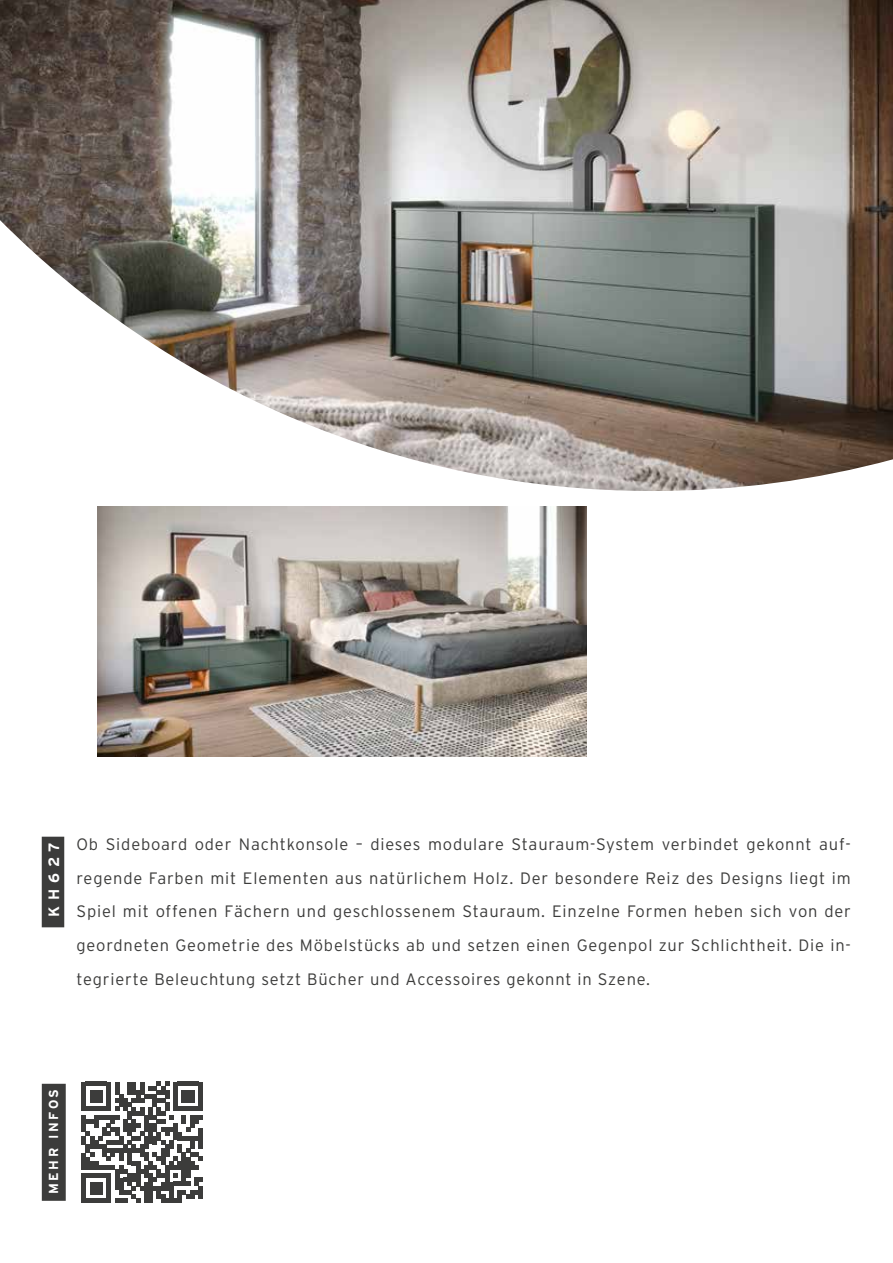
<style>
.page{position:relative;width:893px;height:1263px;background:#fff}
.page>*{position:absolute;margin:0;border:0;box-sizing:border-box;transform-origin:0 0}
.t1{font:300 16.5px/33.8px "Interstate";letter-spacing:.05em;color:#3c3c3b;text-align:justify}
.t2{font:700 15px "Interstate";letter-spacing:.385em;color:#fff}
.t3{font:700 13.05px "Interstate";letter-spacing:.2em;color:#fff}
</style>
<div class="page">
<img style="left:0;top:0;width:893px;height:491px">
<img style="left:97px;top:506px;width:490px;height:251px">
<svg style="left:82px;top:1082px;width:121px;height:121px"></svg>
<div style="left:198px;top:1186px;width:5px;height:12px;background:#3c3c3b"></div>
<div style="left:42px;top:1084px;width:24px;height:117px;background:#3c3c3b"></div>
<div style="left:42px;top:837px;width:22px;height:90px;background:#3c3c3b"></div>
<p class="t2" style="left:45px;top:917px;width:76px;rotate:-90deg">KH627</p>
<p class="t1" style="left:77px;top:827px;width:776px">Ob Sideboard oder Nachtkonsole – dieses modulare Stauraum-System verbindet gekonnt auf&shy;regende Farben mit Elementen aus natürlichem Holz. Der besondere Reiz des Designs liegt im Spiel mit offenen Fächern und geschlossenem Stauraum. Einzelne Formen heben sich von der geordneten Geometrie des Möbelstücks ab und setzen einen Gegenpol zur Schlichtheit. Die in&shy;tegrierte Beleuchtung setzt Bücher und Accessoires gekonnt in Szene.</p>
<p class="t3" style="left:46px;top:1194px;width:107px;rotate:-90deg">MEHR INFOS</p>
</div>
